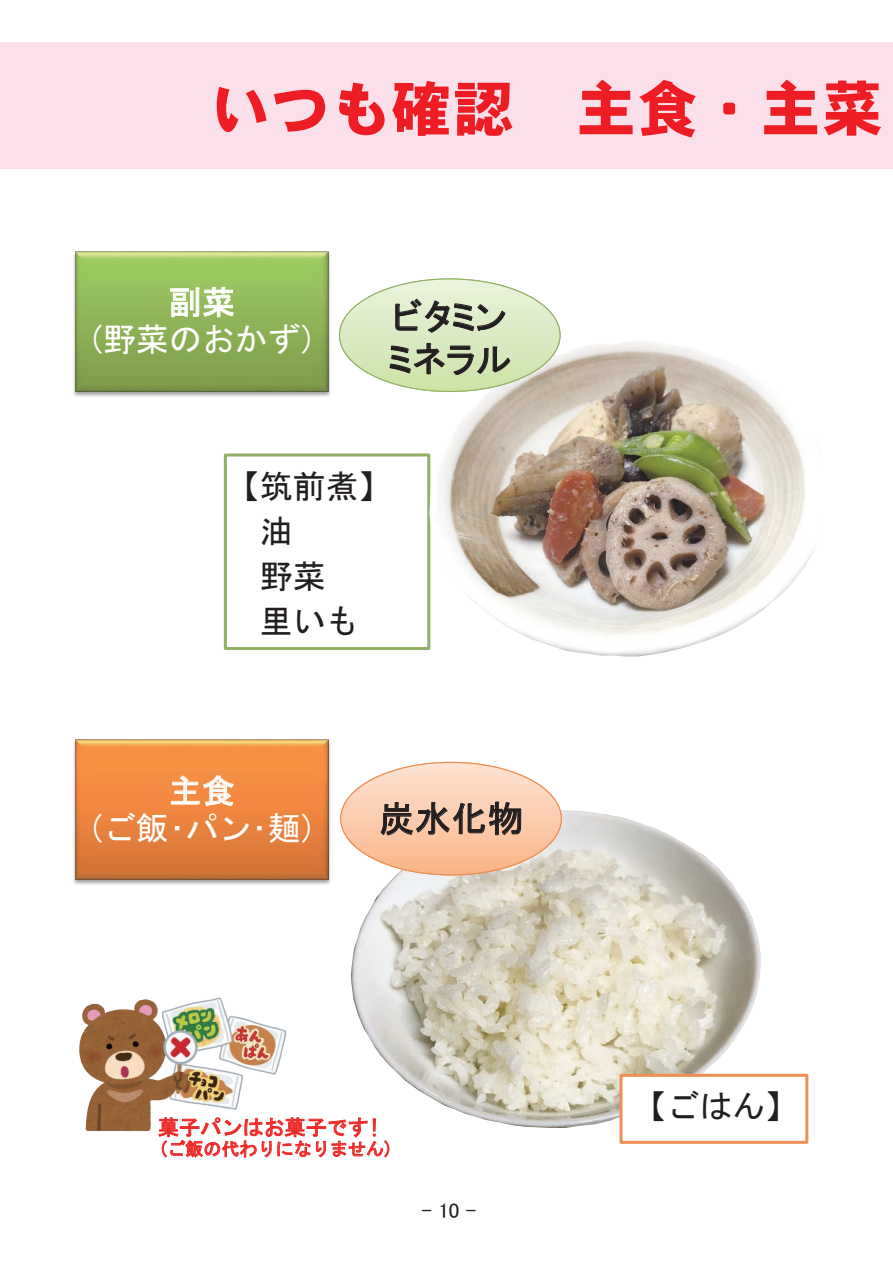
<style>
.page{position:relative;width:893px;height:1263px;background:#fff}
.page>*{position:absolute;margin:0;border:0;box-sizing:border-box;transform-origin:0 0}
.t1{font:60px "Heisei Kaku Go Std W9";letter-spacing:.025em;color:#ee1d23}
.t2{font:36px/42.2px "MS P Gothic";letter-spacing:.005em;color:#231f20}
.t3{font:33px/37.2px "MS Gothic";color:#fff;text-align:center}
.t4{font:33px/45px "MS Gothic";color:#231f20}
.t5{font:21px "MS Gothic";color:#ee2a29}
.t6{font:21px "MS P Gothic";color:#231f20}
.t7{font:18px "MS Gothic";color:#ee2a29}
</style>
<div class="page">
<div style="left:0;top:43px;width:893px;height:126px;background:#fbdfeb"></div>
<img style="left:73px;top:739px;width:258px;height:146px">
<svg style="left:171px;top:775px;width:63px;height:31px;background:#f7a770"></svg>
<img style="left:351px;top:811px;width:410px;height:317px">
<div style="left:619px;top:1074px;width:189px;height:70px;background:#fff;border:3px solid #f08f54"></div>
<img style="left:201px;top:997px;width:86px;height:113px">
<img style="left:79px;top:999px;width:122px;height:136px">
<svg style="left:159px;top:1117px;width:230px;height:40px"></svg>
<img style="left:73px;top:251px;width:258px;height:146px">
<svg style="left:170px;top:287px;width:64px;height:30px;background:#b8d293"></svg>
<div style="left:224px;top:453px;width:206px;height:197px;background:#fff;border:3px solid #92b166"></div>
<img style="left:429px;top:340px;width:387px;height:316px">
<svg style="left:339px;top:279px;width:221px;height:112px"></svg>
<svg style="left:341px;top:762px;width:220px;height:113px;background:#f0cbb3"></svg>
<h1 class="t1" style="left:210px;top:71px;width:674px">いつも確認　主食・主菜</h1>
<p class="t3" style="left:86px;top:283px;width:233px">副菜<br>(野菜のおかず)</p>
<p class="t2" style="left:388px;top:296px;width:125px">ビタミンミネラル</p>
<p class="t4" style="left:260px;top:463px;width:134px;text-indent:-33px">【筑前煮】油<br>野菜<br>里いも</p>
<p class="t3" style="left:86px;top:772px;width:233px">主食<br>(ご飯･パン･麺)</p>
<p class="t2" style="left:379px;top:797px;width:146px">炭水化物</p>
<p class="t5" style="left:158px;top:1117px;width:223px">菓子パンはお菓子です!</p>
<p class="t7" style="left:158px;top:1140px;width:237px">(ご飯の代わりになりません)</p>
<p class="t6" style="left:421px;top:1200px;width:56px">- 10 -</p>
<p class="t4" style="left:633px;top:1084px;width:167px">【ごはん】</p>
</div>
